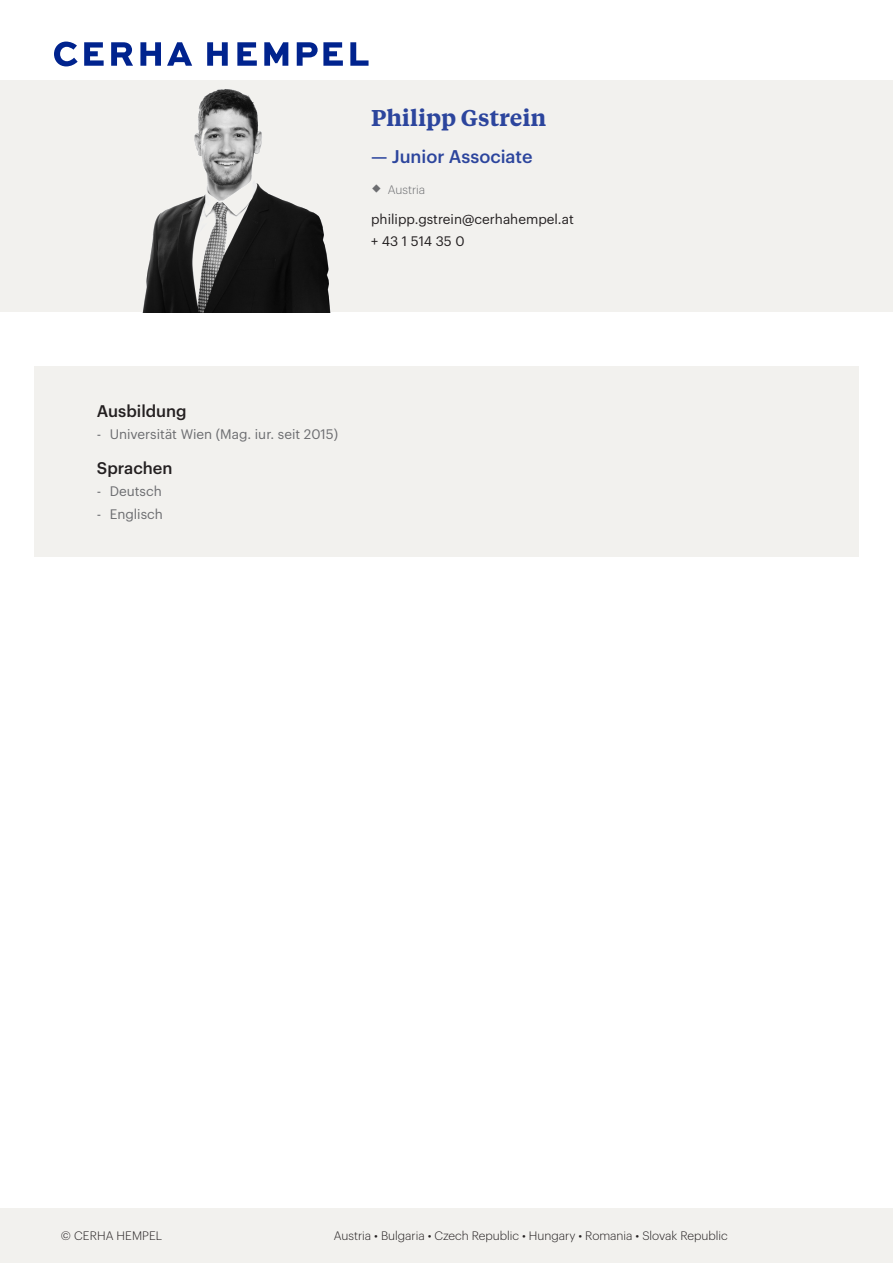
<style>
.page{position:relative;width:893px;height:1263px;background:#fff}
.page>*{position:absolute;margin:0;border:0;box-sizing:border-box;transform-origin:0 0}
.Einf__Abs{font:600 22.8px "Tiempos Text";color:#2c459d}
.Einf__Abs-2{font:500 18px "Graphik";color:#2c459d}
.Einf__Abs-3{font:500 16.5px "Graphik";color:#231f20}
.Einf__Abs-4{font:13.5px "Graphik";color:#6c6d70}
.Einf__Abs-5{font:13.5px "Graphik";color:#231f20}
.t1{font:300 12px "Graphik";color:#231f20}
.Einf__Abs-6{font:300 12px "Graphik";color:#6c6d70}
</style>
<div class="page">
<svg style="left:54px;top:42px;width:315px;height:24px"></svg>
<div style="left:0;top:1209px;width:893px;height:54px;background:#f2f1ee"></div>
<div style="left:0;top:81px;width:893px;height:231px;background:#f2f1ee"></div>
<div style="left:34px;top:367px;width:825px;height:190px;background:#f2f1ee"></div>
<img style="left:143px;top:89px;width:188px;height:223px">
<p class="Einf__Abs" style="left:371px;top:102px;width:177px">Philipp Gstrein</p>
<p class="Einf__Abs-2" style="left:371px;top:143px;width:163px">— Junior Associate</p>
<p class="Einf__Abs-6" style="left:388px;top:180px;width:39px">Austria</p>
<p class="Einf__Abs-5" style="left:371px;top:208px;width:204px">philipp.gstrein@cerhahempel.at</p>
<p class="Einf__Abs-5" style="left:371px;top:231px;width:95px">+ 43 1 514 35 0</p>
<p class="Einf__Abs-3" style="left:97px;top:398px;width:91px">Ausbildung</p>
<p class="Einf__Abs-4" style="left:97px;top:424px;width:243px">- Universität Wien (Mag. iur. seit 2015)</p>
<p class="Einf__Abs-3" style="left:97px;top:455px;width:77px">Sprachen</p>
<p class="Einf__Abs-4" style="left:97px;top:481px;width:66px">- Deutsch</p>
<p class="Einf__Abs-4" style="left:97px;top:504px;width:68px">- Englisch</p>
<p class="t1" style="left:61px;top:1227px;width:103px">© CERHA HEMPEL</p>
<p class="t1" style="left:334px;top:1227px;width:395px">Austria • Bulgaria • Czech Republic • Hungary • Romania • Slovak Republic</p>
</div>
